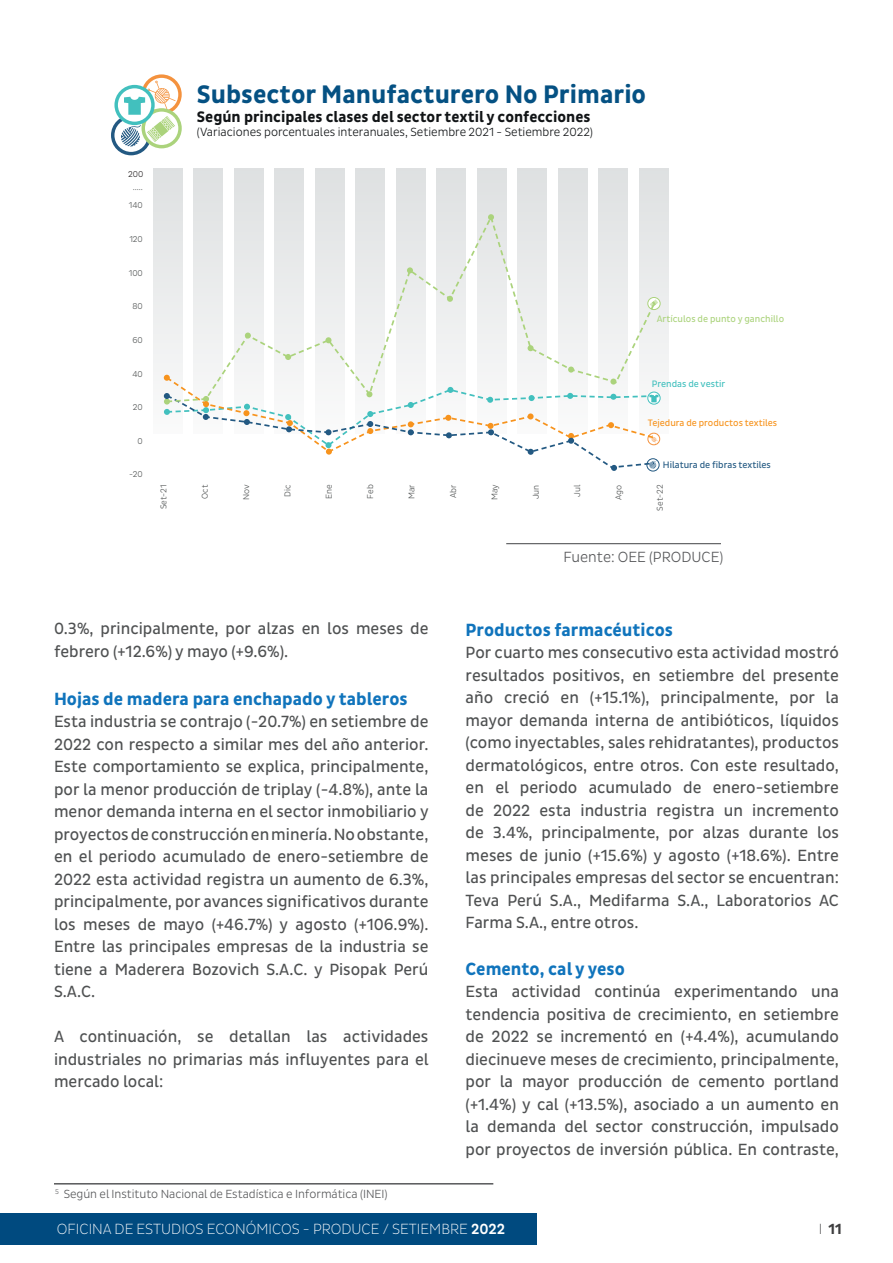
<style>
.page{position:relative;width:893px;height:1263px;background:#fff}
.page>*{position:absolute;margin:0;border:0;box-sizing:border-box;transform-origin:0 0}
.t1{font:700 25.8px "Pluto Sans Cond";color:#055183}
.t2{font:700 18px "Pluto Sans Cond";color:#1074bc}
.t3{font:16.5px/22.5px "Pluto Sans Cond";color:#4f5152;text-align:justify}
.t4{font:700 15.45px "Pluto Sans Cond";color:#111416}
.t5{font:300 15px "Pluto Sans Cond Ex";color:#fff}
.t6{font:300 15px "Pluto Sans Cond";color:#57585a}
.t7{font:700 15px "Pluto Sans Cond";color:#3e3e3f}
.t8{font:300 12px "Pluto Sans Cond";color:#111416}
.t9{font:300 12px "Pluto Sans Cond";color:#57585a}
.t10{font:9.45px "Pluto Sans Cond";color:#f7931d}
.t11{font:9.45px "Pluto Sans Cond";color:#abd37c}
.t12{font:9.45px "Pluto Sans Cond";color:#235982}
.t13{font:9.45px "Pluto Sans Cond";color:#42c0be}
.t14{font:300 8.55px "Pluto Sans Cond";color:#4f5252}
.t15{font:300 8.55px "Pluto Sans Cond";color:#231f20}
.s1{font-family:"Pluto Sans Cond";font-weight:500}
.s2{font-family:"Pluto Sans Cond Ex";font-weight:300}
</style>
<div class="page">
<div style="left:0;top:1213px;width:536px;height:32px;background:#004a7f"></div>
<svg style="left:153px;top:168px;width:516px;height:276px"></svg>
<svg style="left:113px;top:117px;width:36px;height:37px"></svg>
<div style="left:111px;top:115px;width:40px;height:40px;border:3px solid #235982;border-radius:50%"></div>
<svg style="left:143px;top:76px;width:37px;height:37px"></svg>
<div style="left:141px;top:74px;width:41px;height:41px;border:3px solid #f4923e;border-radius:50%"></div>
<svg style="left:143px;top:110px;width:37px;height:37px"></svg>
<div style="left:142px;top:108px;width:40px;height:40px;border:3px solid #abd37c;border-radius:50%"></div>
<svg style="left:116px;top:87px;width:37px;height:36px"></svg>
<div style="left:114px;top:85px;width:41px;height:40px;border:3px solid #42c0be;border-radius:50%"></div>
<svg style="left:121px;top:81px;width:55px;height:65px"></svg>
<div style="left:647px;top:297px;width:14px;height:13px;border:1px solid #abd37c;border-radius:50%"></div>
<svg style="left:656px;top:299px;width:2px;height:9px"></svg>
<div style="left:647px;top:433px;width:13px;height:12px;border:1px solid #f4923e;border-radius:50%"></div>
<div style="left:646px;top:458px;width:14px;height:13px;border:1px solid #235982;border-radius:50%"></div>
<div style="left:647px;top:392px;width:14px;height:13px;border:1px solid #42c0be;border-radius:50%"></div>
<svg style="left:164px;top:367px;width:494px;height:104px"></svg>
<svg style="left:165px;top:213px;width:491px;height:190px"></svg>
<hr style="left:506px;top:543px;width:215px;height:1px;background:#57585a">
<hr style="left:54px;top:1183px;width:439px;height:1px;background:#57585a">
<p class="t15" style="left:128px;top:170px;width:17px">200</p>
<p class="t14" style="left:133px;top:182px;width:12px">.....</p>
<p class="t14" style="left:129px;top:201px;width:16px">140</p>
<p class="t14" style="left:129px;top:234px;width:15px">120</p>
<p class="t14" style="left:129px;top:268px;width:16px">100</p>
<p class="t14" style="left:133px;top:301px;width:12px">80</p>
<p class="t14" style="left:133px;top:335px;width:12px">60</p>
<p class="t14" style="left:132px;top:369px;width:12px">40</p>
<p class="t14" style="left:133px;top:402px;width:11px">20</p>
<p class="t14" style="left:138px;top:436px;width:7px">0</p>
<p class="t14" style="left:129px;top:470px;width:15px">-20</p>
<p class="t1" style="left:197px;top:79px;width:451px">Subsector Manufacturero No Primario</p>
<p class="t4" style="left:197px;top:107px;width:395px">Según principales clases del sector textil y confecciones</p>
<p class="t8" style="left:197px;top:125px;width:398px">(Variaciones porcentuales interanuales, Setiembre 2021 - Setiembre 2022)</p>
<p class="t11" style="left:657px;top:314px;width:129px">Artículos de punto y ganchillo</p>
<p class="t13" style="left:652px;top:378px;width:75px">Prendas de vestir</p>
<p class="t10" style="left:648px;top:418px;width:131px">Tejedura de productos textiles</p>
<p class="t12" style="left:663px;top:460px;width:110px">Hilatura de fibras textiles</p>
<p class="t14" style="left:159px;top:509px;width:26px;rotate:-90deg">Set-21</p>
<p class="t14" style="left:200px;top:499px;width:16px;rotate:-90deg">Oct</p>
<p class="t14" style="left:241px;top:500px;width:17px;rotate:-90deg">Nov</p>
<p class="t14" style="left:283px;top:497px;width:14px;rotate:-90deg">Dic</p>
<p class="t14" style="left:324px;top:499px;width:16px;rotate:-90deg">Ene</p>
<p class="t14" style="left:365px;top:499px;width:16px;rotate:-90deg">Feb</p>
<p class="t14" style="left:407px;top:499px;width:16px;rotate:-90deg">Mar</p>
<p class="t14" style="left:448px;top:498px;width:15px;rotate:-90deg">Abr</p>
<p class="t14" style="left:490px;top:500px;width:17px;rotate:-90deg">May</p>
<p class="t14" style="left:531px;top:499px;width:16px;rotate:-90deg">Jun</p>
<p class="t14" style="left:572px;top:497px;width:14px;rotate:-90deg">Jul</p>
<p class="t14" style="left:614px;top:500px;width:17px;rotate:-90deg">Ago</p>
<p class="t14" style="left:655px;top:511px;width:27px;rotate:-90deg">Set-22</p>
<p class="t6" style="left:563px;top:549px;width:162px">Fuente: OEE (PRODUCE)</p>
<p class="t3" style="left:54px;top:618px;width:376px">0.3%, principalmente, por alzas en los meses de febrero (+12.6%) y mayo (+9.6%).</p>
<p class="t2" style="left:54px;top:689px;width:355px">Hojas de madera para enchapado y tableros</p>
<p class="t3" style="left:54px;top:711px;width:376px">Esta industria se contrajo (-20.7%) en setiembre de 2022 con respecto a similar mes del año anterior.<br>Este comportamiento se explica, principalmente, por la menor producción de triplay (-4.8%), ante la menor demanda interna en el sector inmobiliario y proyectos de construcción en minería. No obstante, en el periodo acumulado de enero-setiembre de 2022 esta actividad registra un aumento de 6.3%, principalmente, por avances significativos durante los meses de mayo (+46.7%) y agosto (+106.9%).<br>Entre las principales empresas de la industria se tiene a Maderera Bozovich S.A.C. y Pisopak Perú S.A.C.</p>
<p class="t3" style="left:54px;top:1026px;width:376px">A continuación, se detallan las actividades industriales no primarias más influyentes para el mercado local:</p>
<p class="t9" style="left:55px;top:1187px;width:334px"><sup>5</sup> Según el Instituto Nacional de Estadística e Informática (INEI)</p>
<p class="t2" style="left:466px;top:619px;width:209px">Productos farmacéuticos</p>
<p class="t3" style="left:466px;top:641px;width:375px">Por cuarto mes consecutivo esta actividad mostró resultados positivos, en setiembre del presente año creció en (+15.1%), principalmente, por la mayor demanda interna de antibióticos, líquidos (como inyectables, sales rehidratantes), productos dermatológicos, entre otros. Con este resultado, en el periodo acumulado de enero-setiembre de 2022 esta industria registra un incremento de 3.4%, principalmente, por alzas durante los meses de junio (+15.6%) y agosto (+18.6%). Entre las principales empresas del sector se encuentran:<br>Teva Perú S.A., Medifarma S.A., Laboratorios AC Farma S.A., entre otros.</p>
<p class="t2" style="left:466px;top:958px;width:161px">Cemento, cal y yeso</p>
<p class="t3" style="left:466px;top:980px;width:375px">Esta actividad continúa experimentando una tendencia positiva de crecimiento, en setiembre de 2022 se incrementó en (+4.4%), acumulando diecinueve meses de crecimiento, principalmente, por la mayor producción de cemento portland (+1.4%) y cal (+13.5%), asociado a un aumento en la demanda del sector construcción, impulsado por proyectos de inversión pública. En contraste,</p>
<p class="t5" style="left:57px;top:1221px;width:450px">OFICINA DE ESTUDIOS ECONÓMICOS - PRODUCE / SETIEMBRE <span class="s1">2022</span></p>
<p class="t7" style="left:819px;top:1221px;width:25px"><span class="s2">I</span> 11</p>
</div>
